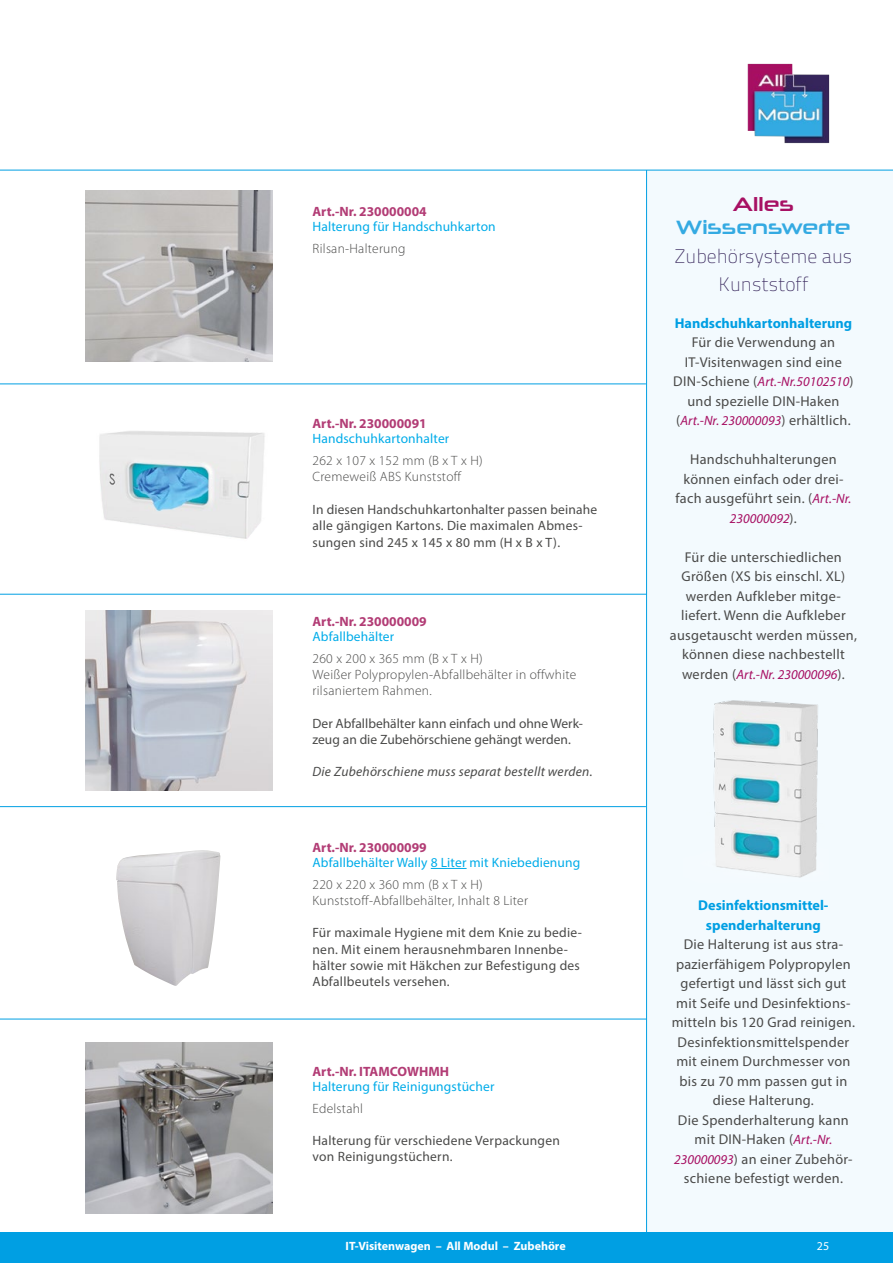
<style>
.page{position:relative;width:893px;height:1263px;background:#fff}
.page>*{position:absolute;margin:0;border:0;box-sizing:border-box;transform-origin:0 0}
.Subtitel_zijkant{font:19.5px/28.5px "Titillium Text 25 L 1 wt";color:#36255b;text-align:center}
.t1{font:19.5px/23.4px "Neuropolitical Rg";color:#34aae2;text-align:center}
.Zijkant_plt_txt{font:14.25px/19.5px "Myriad Pro";letter-spacing:.02em;color:#4a4a49;text-align:center}
.Zijkant_kopje{font:700 14.25px/19.5px "Myriad Pro";color:#009fe3;text-align:center}
.Platte_tekst_Ladewag{font:13.5px/16.2px "Myriad Pro";letter-spacing:.02em;color:#4a4a49}
.Light_plt_txt{font:300 13.5px/16.2px "Myriad Pro";letter-spacing:.02em;color:#4a4a49}
.Titel{font:13.5px "Myriad Pro";letter-spacing:.01em;color:#00ace9}
.Zijkant_plt_txt-2{font:italic 13.5px "Myriad Pro";color:#a71063}
.Art_nr{font:700 13.5px "Myriad Pro";color:#b23c75}
.Platte_tekst_Ladewag-2{font:13.5px/16.2px "Myriad Pro";color:#4a4a49}
.Platte_tekst{font:13.5px/16.2px "Myriad Pro";letter-spacing:.02em;color:#4a4a49}
.t2{font:italic 13.5px "Myriad Pro";letter-spacing:.02em;color:#4a4a49}
.t3{font:700 12px "Myriad Pro";color:#fff}
.t4{font:12px "Myriad Pro";color:#fff}
.s1{color:#a71063}
.s2{font-style:normal;font-size:14.25px;color:#4a4a49}
.s3{font-style:italic;font-size:13.5px;color:#a71063}
</style>
<div class="page">
<div style="left:647px;top:170px;width:246px;height:1074px;background:#f3fafe"></div>
<hr style="left:646px;top:170px;width:1px;height:1074px;background:#009fe3">
<img style="left:85px;top:610px;width:187px;height:180px">
<hr style="left:0;top:594px;width:646px;height:1px;background:#009fe3">
<hr style="left:0;top:806px;width:646px;height:1px;background:#009fe3">
<hr style="left:0;top:383px;width:646px;height:1px;background:#009fe3">
<hr style="left:0;top:1019px;width:646px;height:1px;background:#009fe3">
<img style="left:85px;top:191px;width:187px;height:171px">
<img style="left:116px;top:850px;width:104px;height:136px">
<img style="left:99px;top:431px;width:166px;height:108px">
<img style="left:85px;top:1043px;width:187px;height:171px">
<img style="left:713px;top:700px;width:105px;height:178px">
<hr style="left:431px;top:868px;width:36px;height:1px;background:#00ace9">
<div style="left:0;top:1232px;width:893px;height:31px;background:#009fe3"></div>
<img style="left:747px;top:64px;width:82px;height:79px">
<hr style="left:0;top:170px;width:893px;height:1px;background:#009fe3">
<p class="Art_nr" style="left:313px;top:203px;width:116px">Art.-Nr. 230000004</p>
<p class="Titel" style="left:313px;top:218px;width:185px">Halterung für Handschuhkarton</p>
<p class="Light_plt_txt" style="left:313px;top:240px;width:94px">Rilsan-Halterung</p>
<p class="Art_nr" style="left:313px;top:415px;width:116px">Art.-Nr. 230000091</p>
<p class="Titel" style="left:313px;top:430px;width:138px">Handschuhkartonhalter</p>
<p class="Light_plt_txt" style="left:313px;top:452px;width:172px">262 x 107 x 152 mm (B x T x H)</p>
<p class="Light_plt_txt" style="left:313px;top:468px;width:150px">Cremeweiß ABS Kunststoff</p>
<p class="Platte_tekst_Ladewag" style="left:313px;top:501px;width:286px">In diesen Handschuhkartonhalter passen beinahe alle gängigen Kartons. Die maximalen Abmes&shy;sungen sind 245 x 145 x 80 mm (H x B x T).</p>
<p class="Art_nr" style="left:313px;top:613px;width:116px">Art.-Nr. 230000009</p>
<p class="Titel" style="left:313px;top:628px;width:83px">Abfallbehälter</p>
<p class="Light_plt_txt" style="left:313px;top:650px;width:172px">260 x 200 x 365 mm (B x T x H)</p>
<p class="Light_plt_txt" style="left:313px;top:666px;width:265px">Weißer Polypropylen-Abfallbehälter in offwhite rilsaniertem Rahmen.</p>
<p class="Platte_tekst_Ladewag-2" style="left:313px;top:715px;width:272px">Der Abfallbehälter kann einfach und ohne Werk&shy;zeug an die Zubehörschiene gehängt werden.</p>
<p class="t2" style="left:313px;top:763px;width:282px">Die Zubehörschiene muss separat bestellt werden.</p>
<p class="Art_nr" style="left:313px;top:839px;width:116px">Art.-Nr. 230000099</p>
<p class="Titel" style="left:313px;top:854px;width:269px">Abfallbehälter Wally 8 Liter mit Kniebedienung</p>
<p class="Light_plt_txt" style="left:313px;top:876px;width:172px">220 x 220 x 360 mm (B x T x H)</p>
<p class="Light_plt_txt" style="left:313px;top:892px;width:217px">Kunststoff-Abfallbehälter, Inhalt 8 Liter</p>
<p class="Platte_tekst_Ladewag" style="left:313px;top:924px;width:271px">Für maximale Hygiene mit dem Knie zu bedie&shy;nen. Mit einem herausnehmbaren Innenbe&shy;hälter sowie mit Häkchen zur Befestigung des Abfallbeutels versehen.</p>
<p class="Art_nr" style="left:313px;top:1062px;width:138px">Art.-Nr. ITAMCOWHMH</p>
<p class="Titel" style="left:313px;top:1078px;width:183px">Halterung für Reinigungstücher</p>
<p class="Light_plt_txt" style="left:313px;top:1100px;width:52px">Edelstahl</p>
<p class="Platte_tekst" style="left:313px;top:1132px;width:249px">Halterung für verschiedene Verpackungen von Reinigungstüchern.</p>
<p class="t1" style="left:676px;top:192px;width:176px"><span class="s1">Alles<br></span>Wissenswerte</p>
<p class="Subtitel_zijkant" style="left:674px;top:241px;width:179px">Zubehörsysteme aus<br>Kunststoff</p>
<p class="Zijkant_kopje" style="left:675px;top:313px;width:179px">Handschuhkartonhalterung</p>
<p class="Zijkant_plt_txt" style="left:685px;top:332px;width:159px">Für die Verwendung an<br>IT-Visitenwagen sind eine</p>
<p class="Zijkant_plt_txt-2" style="left:673px;top:373px;width:182px"><span class="s2">DIN-Schiene (</span>Art.-Nr.50102510<span class="s2">)</span></p>
<p class="Zijkant_plt_txt" style="left:687px;top:391px;width:153px">und spezielle DIN-Haken</p>
<p class="Zijkant_plt_txt-2" style="left:676px;top:412px;width:176px"><span class="s2">(</span>Art.-Nr. 230000093<span class="s2">) erhältlich.</span></p>
<p class="Zijkant_plt_txt" style="left:675px;top:449px;width:177px">Handschuhhalterungen können einfach oder drei&shy;fach ausgeführt sein. (<span class="s3">Art.-Nr.</span></p>
<p class="Zijkant_plt_txt-2" style="left:730px;top:510px;width:69px">230000092<span class="s2">).</span></p>
<p class="Zijkant_plt_txt" style="left:670px;top:547px;width:189px">Für die unterschiedlichen<br>Größen (XS bis einschl. XL) werden Aufkleber mitge&shy;liefert. Wenn die Aufkleber ausgetauscht werden müssen, können diese nachbestellt</p>
<p class="Zijkant_plt_txt-2" style="left:682px;top:666px;width:164px"><span class="s2">werden (</span>Art.-Nr. 230000096<span class="s2">).</span></p>
<p class="Zijkant_kopje" style="left:698px;top:895px;width:131px">Desinfektionsmittel&shy;spenderhalterung</p>
<p class="Zijkant_plt_txt" style="left:672px;top:934px;width:185px">Die Halterung ist aus stra&shy;pazierfähigem Polypropylen gefertigt und lässt sich gut mit Seife und Desinfektions&shy;mitteln bis 120 Grad reinigen.<br>Desinfektionsmittelspender mit einem Durchmesser von bis zu 70 mm passen gut in diese Halterung.</p>
<p class="Zijkant_plt_txt" style="left:674px;top:1110px;width:180px">Die Spenderhalterung kann mit DIN-Haken (<span class="s3">Art.-Nr.<br>230000093</span>) an einer Zubehör&shy;schiene befestigt werden.</p>
<p class="t3" style="left:346px;top:1238px;width:222px">IT-Visitenwagen – All Modul – Zubehöre</p>
<p class="t4" style="left:817px;top:1239px;width:14px">25</p>
</div>
